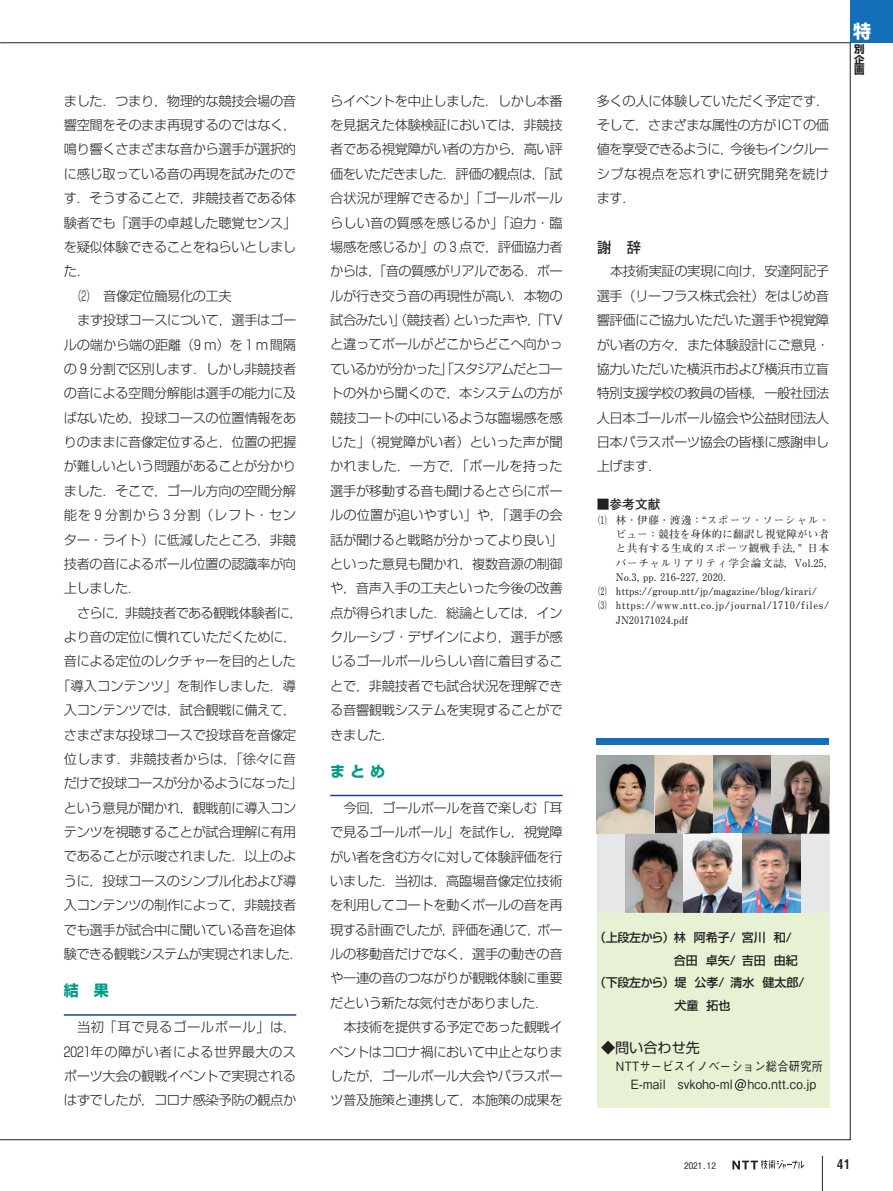
<style>
.page{position:relative;width:893px;height:1191px;background:#fff}
.page>*{position:absolute;margin:0;border:0;box-sizing:border-box;transform-origin:0 0}
.t1{font:700 18px "Shin Go Pr 6";color:#fff}
.t2{font:700 15px "Shin Go Pr 6";color:#009b87}
.t3{font:700 14.85px "Futo Go B101 Pr 6";color:#231f20}
.t4{font:14.1px "Shin Go Pr 6";color:#231f20}
.t5{font:13.5px "Midashi Go Pr 6 MB31";color:#231f20}
.t6{font:300 13.35px/24.3px "Shin Go Pr 6";letter-spacing:-.03em;color:#231f20;text-align:justify}
.t7{font:300 13.35px "Shin Go Pr 6";letter-spacing:-.06em;color:#231f20}
.t8{font:300 13.35px "Shin Go Pr 6";letter-spacing:-.065em;color:#231f20}
.t9{font:300 13.35px "Shin Go Pr 6";color:#231f20}
.t10{font:300 13.35px "Shin Go Pr 6";letter-spacing:.005em;color:#231f20}
.t11{font:300 13.35px "Shin Go Pr 6";letter-spacing:.05em;color:#231f20}
.t12{font:300 13.35px "Shin Go Pr 6";letter-spacing:-.03em;color:#231f20;scale:.7 1}
.t13{font:500 12.75px/18px "Gothic BBB Pr 6";letter-spacing:.025em;color:#231f20;scale:.88 1}
.t14{font:700 12.75px "Futo Go B101 Pr 6";color:#231f20}
.t15{font:500 12px "Shin Go Pr 6";color:#231f20}
.t16{font:500 12px "Shin Go Pr 6";letter-spacing:-.025em;color:#231f20}
.t17{font:700 10.5px "Futo Min A101 Pr 6";letter-spacing:.05em;color:#231f20}
.t18{font:700 10.5px "Futo Min A101 Pr 6";color:#231f20;scale:.7 1}
.t19{font:700 10.5px "Futo Min A101 Pr 6";letter-spacing:.05em;color:#231f20;scale:.7 1}
.t20{font:700 10.5px "Futo Min A101 Pr 6";letter-spacing:.09em;color:#231f20;scale:.7 1}
.t21{font:700 10.5px "Futo Min A101 Pr 6";letter-spacing:.07em;color:#231f20}
.t22{font:700 10.5px "Futo Min A101 Pr 6";letter-spacing:.015em;color:#231f20}
.t23{font:700 10.5px/10.5px "Shin Go Pr 6";color:#231f20;text-align:justify}
.t24{font:500 9px "Gothic BBB Pr 6";color:#231f20}
</style>
<div class="page">
<div style="left:850px;top:0;width:43px;height:43px;background:#136fb8"></div>
<svg style="left:732px;top:1160px;width:73px;height:9px"></svg>
<hr style="left:822px;top:1155px;width:1px;height:36px;background:#231f20">
<hr style="left:64px;top:1014px;width:232px;height:1px;background:#253f8e">
<hr style="left:330px;top:794px;width:233px;height:2px;background:#253f8e">
<div style="left:597px;top:912px;width:232px;height:195px;background:#e7f1d4"></div>
<svg style="left:735px;top:1079px;width:11px;height:12px"></svg>
<div style="left:597px;top:755px;width:232px;height:157px;background:#e6e7e9"></div>
<img style="left:626px;top:833px;width:58px;height:79px">
<img style="left:597px;top:755px;width:58px;height:78px">
<div style="left:597px;top:738px;width:232px;height:6px;background:#136fb8"></div>
<svg style="left:655px;top:755px;width:58px;height:78px;background:#917b6d"></svg>
<img style="left:713px;top:755px;width:58px;height:78px">
<svg style="left:771px;top:755px;width:58px;height:78px;background:#746d68"></svg>
<img style="left:684px;top:833px;width:58px;height:79px">
<img style="left:742px;top:833px;width:58px;height:79px">
<p class="t6" style="left:64px;top:87px;width:234px">ました．つまり，物理的な競技会場の音</p>
<p class="t6" style="left:64px;top:112px;width:234px">響空間をそのまま再現するのではなく，</p>
<p class="t6" style="left:64px;top:136px;width:234px">鳴り響くさまざまな音から選手が選択的</p>
<p class="t6" style="left:64px;top:160px;width:234px">に感じ取っている音の再現を試みたので</p>
<p class="t6" style="left:64px;top:185px;width:234px">す．そうすることで，非競技者である体</p>
<p class="t6" style="left:64px;top:209px;width:234px">験者でも「選手の卓越した聴覚センス」</p>
<p class="t6" style="left:64px;top:233px;width:234px">を疑似体験できることをねらいとしまし</p>
<p class="t6" style="left:64px;top:258px;width:28px">た．</p>
<p class="t12" style="left:72px;top:285px;width:229px">（2）　音像定位簡易化の工夫</p>
<p class="t6" style="left:77px;top:307px;width:221px">まず投球コースについて，選手はゴー</p>
<p class="t6" style="left:64px;top:331px;width:234px">ルの端から端の距離（9 m）を 1 m間隔</p>
<p class="t6" style="left:64px;top:355px;width:234px">の 9 分割で区別します．しかし非競技者</p>
<p class="t6" style="left:64px;top:380px;width:234px">の音による空間分解能は選手の能力に及</p>
<p class="t6" style="left:64px;top:404px;width:234px">ばないため，投球コースの位置情報をあ</p>
<p class="t6" style="left:64px;top:428px;width:234px">りのままに音像定位すると，位置の把握</p>
<p class="t6" style="left:64px;top:453px;width:234px">が難しいという問題があることが分かり</p>
<p class="t6" style="left:64px;top:477px;width:234px">ました．そこで，ゴール方向の空間分解</p>
<p class="t11" style="left:64px;top:504px;width:234px">能を 9 分割から 3 分割（レフト・セン</p>
<p class="t6" style="left:64px;top:526px;width:234px">ター・ライト）に低減したところ，非競</p>
<p class="t6" style="left:64px;top:550px;width:234px">技者の音によるボール位置の認識率が向</p>
<p class="t6" style="left:64px;top:575px;width:79px">上しました．</p>
<p class="t6" style="left:77px;top:599px;width:227px">さらに，非競技者である観戦体験者に，</p>
<p class="t6" style="left:64px;top:623px;width:234px">より音の定位に慣れていただくために，</p>
<p class="t6" style="left:64px;top:648px;width:234px">音による定位のレクチャーを目的とした</p>
<p class="t9" style="left:57px;top:675px;width:241px">「導入コンテンツ」を制作しました．導</p>
<p class="t6" style="left:64px;top:697px;width:234px">入コンテンツでは，試合観戦に備えて，</p>
<p class="t6" style="left:64px;top:721px;width:234px">さまざまな投球コースで投球音を音像定</p>
<p class="t10" style="left:64px;top:748px;width:234px">位します．非競技者からは，「徐々に音</p>
<p class="t7" style="left:64px;top:772px;width:240px">だけで投球コースが分かるようになった」</p>
<p class="t6" style="left:64px;top:794px;width:234px">という意見が聞かれ，観戦前に導入コン</p>
<p class="t6" style="left:64px;top:818px;width:234px">テンツを視聴することが試合理解に有用</p>
<p class="t6" style="left:64px;top:843px;width:234px">であることが示唆されました．以上のよ</p>
<p class="t6" style="left:64px;top:867px;width:234px">うに，投球コースのシンプル化および導</p>
<p class="t6" style="left:64px;top:891px;width:234px">入コンテンツの制作によって，非競技者</p>
<p class="t6" style="left:64px;top:916px;width:234px">でも選手が試合中に聞いている音を追体</p>
<p class="t8" style="left:64px;top:943px;width:240px">験できる観戦システムが実現されました．</p>
<p class="t2" style="left:64px;top:978px;width:46px">結　果</p>
<p class="t6" style="left:64px;top:1014px;width:234px;text-indent:13px">当初「耳で見るゴールボール」は，2021年の障がい者による世界最大のスポーツ大会の観戦イベントで実現されるはずでしたが，コロナ感染予防の観点か</p>
<p class="t6" style="left:330px;top:87px;width:234px">らイベントを中止しました．しかし本番を見据えた体験検証においては，非競技者である視覚障がい者の方から，高い評価をいただきました．評価の観点は，「試合状況が理解できるか」「ゴールボールらしい音の質感を感じるか」「迫力・臨場感を感じるか」の 3 点で，評価協力者からは，「音の質感がリアルである．ボールが行き交う音の再現性が高い．本物の試合みたい」（競技者）といった声や，「TVと違ってボールがどこからどこへ向かっているかが分かった」「スタジアムだとコートの外から聞くので，本システムの方が競技コートの中にいるような臨場感を感じた」（視覚障がい者）といった声が聞かれました．一方で，「ボールを持った選手が移動する音も聞けるとさらにボールの位置が追いやすい」や，「選手の会話が聞けると戦略が分かってより良い」といった意見も聞かれ，複数音源の制御や，音声入手の工夫といった今後の改善点が得られました．総論としては，インクルーシブ・デザインにより，選手が感じるゴールボールらしい音に着目することで，非競技者でも試合状況を理解できる音響観戦システムを実現することができました．</p>
<p class="t2" style="left:330px;top:759px;width:56px">ま と め</p>
<p class="t6" style="left:330px;top:794px;width:234px;text-indent:13px">今回，ゴールボールを音で楽しむ「耳で見るゴールボール」を試作し，視覚障がい者を含む方々に対して体験評価を行いました．当初は，高臨場音像定位技術を利用してコートを動くボールの音を再現する計画でしたが，評価を通じて，ボールの移動音だけでなく，選手の動きの音や一連の音のつながりが観戦体験に重要だという新たな気付きがありました．</p>
<p class="t6" style="left:330px;top:1013px;width:234px;text-indent:13px">本技術を提供する予定であった観戦イベントはコロナ禍において中止となりましたが，ゴールボール大会やパラスポーツ普及施策と連携して，本施策の成果を</p>
<p class="t6" style="left:597px;top:87px;width:234px">多くの人に体験していただく予定です．そして，さまざまな属性の方がICTの価値を享受できるように，今後もインクルーシブな視点を忘れずに研究開発を続けます．</p>
<p class="t3" style="left:597px;top:235px;width:46px">謝　辞</p>
<p class="t6" style="left:597px;top:258px;width:234px;text-indent:13px">本技術実証の実現に向け，安達阿記子選手（リーフラス株式会社）をはじめ音響評価にご協力いただいた選手や視覚障がい者の方々，また体験設計にご意見・協力いただいた横浜市および横浜市立盲特別支援学校の教員の皆様，一般社団法人日本ゴールボール協会や公益財団法人日本パラスポーツ協会の皆様に感謝申し上げます．</p>
<p class="t14" style="left:597px;top:494px;width:65px">■参考文献</p>
<p class="t20" style="left:593px;top:511px;width:335px">（1） 林･伊藤･渡邊：“スポーツ･ソーシャル･</p>
<p class="t22" style="left:616px;top:526px;width:215px">ビュー：競技を身体的に翻訳し視覚障がい者</p>
<p class="t17" style="left:616px;top:540px;width:215px">と共有する生成的スポーツ観戦手法，” 日本</p>
<p class="t21" style="left:616px;top:554px;width:220px">バーチャルリアリティ学会論文誌，Vol.25，</p>
<p class="t17" style="left:616px;top:568px;width:112px">No.3, pp. 216-227, 2020.</p>
<p class="t18" style="left:593px;top:583px;width:322px">（2） https://group.ntt/jp/magazine/blog/kirari/</p>
<p class="t19" style="left:593px;top:597px;width:339px">（3） https://www.ntt.co.jp/journal/1710/files/</p>
<p class="t17" style="left:616px;top:611px;width:74px">JN20171024.pdf</p>
<h1 class="t1" style="left:853px;top:17px;width:19px">特</h1>
<p class="t23" style="left:854px;top:44px;width:12px">別企画</p>
<p class="t16" style="left:594px;top:927px;width:199px">（上段左から） 林 阿希子/ 宮川 和/</p>
<p class="t15" style="left:674px;top:950px;width:125px">合田 卓矢/ 吉田 由紀</p>
<p class="t15" style="left:594px;top:972px;width:212px">（下段左から）堤 公孝/ 清水 健太郎/</p>
<p class="t15" style="left:674px;top:995px;width:57px">犬童 拓也</p>
<p class="t4" style="left:601px;top:1036px;width:100px">◆問い合わせ先</p>
<p class="t13" style="left:631px;top:1056px;width:220px;text-indent:-15px">NTTサービスイノベーション総合研究所<br>E-mail　svkoho-ml hco.ntt.co.jp</p>
<p class="t24" style="left:684px;top:1158px;width:33px">2021.12</p>
<p class="t5" style="left:837px;top:1153px;width:15px">41</p>
</div>
